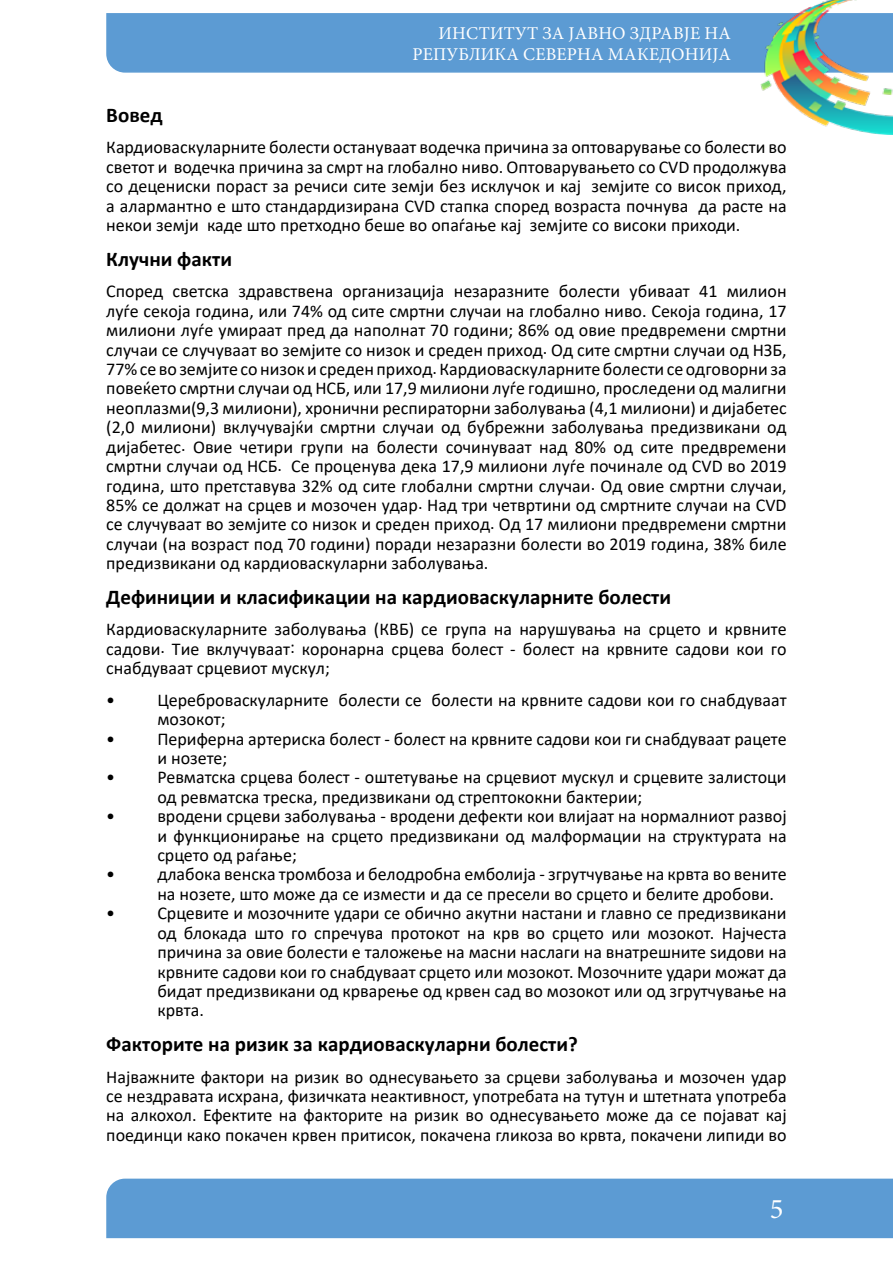
<style>
.page{position:relative;width:893px;height:1263px;background:#fff}
.page>*{position:absolute;margin:0;border:0;box-sizing:border-box;transform-origin:0 0}
.t1{font:28.5px "Minion Pro";color:#fff}
.t2{font:700 21px "Calibri";color:#000}
.t3{font:18px/19.4px "Calibri";color:#000;text-align:justify}
.t4{font:18px/21.6px "Minion Pro";letter-spacing:.01em;color:#fff;text-align:right}
</style>
<div class="page">
<div style="left:106px;top:1178px;width:787px;height:61px;background:#5c9bd3"></div>
<div style="left:106px;top:13px;width:651px;height:60px;background:#5c9bd3"></div>
<img style="left:757px;top:0;width:136px;height:134px">
<p class="t4" style="left:412px;top:22px;width:320px">ИНСТИТУТ ЗА ЈАВНО ЗДРАВЈЕ НА<br>РЕПУБЛИКА СЕВЕРНА МАКЕДОНИЈА</p>
<p class="t2" style="left:106px;top:100px;width:58px">Вовед</p>
<p class="t3" style="left:106px;top:137px;width:682px">Кардиоваскуларните болести остануваат водечка причина за оптоварување со болести во светот и водечка причина за смрт на глобално ниво. Оптоварувањето со CVD продолжува со децениски пораст за речиси сите земји без исклучок и кај земјите со висок приход, а алармантно е што стандардизирана CVD стапка според возраста почнува да расте на некои земји каде што претходно беше во опаѓање кај земјите со високи приходи.</p>
<p class="t2" style="left:106px;top:244px;width:127px">Клучни факти</p>
<p class="t3" style="left:106px;top:281px;width:682px">Според светска здравствена организација незаразните болести убиваат 41 милион луѓе секоја година, или 74% од сите смртни случаи на глобално ниво. Секоја година, 17 милиони луѓе умираат пред да наполнат 70 години; 86% од овие предвремени смртни случаи се случуваат во земјите со низок и среден приход. Од сите смртни случаи од НЗБ, 77% се во земјите со низок и среден приход. Кардиоваскуларните болести се одговорни за повеќето смртни случаи од НСБ, или 17,9 милиони луѓе годишно, проследени од малигни неоплазми(9,3 милиони), хронични респираторни заболувања (4,1 милиони) и дијабетес (2,0 милиони) вклучувајќи смртни случаи од бубрежни заболувања предизвикани од дијабетес. Овие четири групи на болести сочинуваат над 80% од сите предвремени смртни случаи од НСБ. Се проценува дека 17,9 милиони луѓе починале од CVD во 2019 година, што претставува 32% од сите глобални смртни случаи. Од овие смртни случаи, 85% се должат на срцев и мозочен удар. Над три четвртини од смртните случаи на CVD се случуваат во земјите со низок и среден приход. Од 17 милиони предвремени смртни случаи (на возраст под 70 години) поради незаразни болести во 2019 година, 38% биле предизвикани од кардиоваскуларни заболувања.</p>
<p class="t2" style="left:106px;top:582px;width:566px">Дефиниции и класификации на кардиоваскуларните болести</p>
<p class="t3" style="left:106px;top:619px;width:682px">Кардиоваскуларните заболувања (КВБ) се група на нарушувања на срцето и крвните садови. Тие вклучуваат: коронарна срцева болест - болест на крвните садови кои го снабдуваат срцевиот мускул;</p>
<p class="t3" style="left:157px;top:689px;width:631px;text-indent:-51px">• Цереброваскуларните болести се болести на крвните садови кои го снабдуваат мозокот;</p>
<p class="t3" style="left:157px;top:728px;width:631px;text-indent:-51px">• Периферна артериска болест - болест на крвните садови кои ги снабдуваат рацете и нозете;</p>
<p class="t3" style="left:157px;top:767px;width:631px;text-indent:-51px">• Ревматска срцева болест - оштетување на срцевиот мускул и срцевите залистоци од ревматска треска, предизвикани од стрептококни бактерии;</p>
<p class="t3" style="left:157px;top:806px;width:631px;text-indent:-51px">• вродени срцеви заболувања - вродени дефекти кои влијаат на нормалниот развој и функционирање на срцето предизвикани од малформации на структурата на срцето од раѓање;</p>
<p class="t3" style="left:157px;top:864px;width:631px;text-indent:-51px">• длабока венска тромбоза и белодробна емболија - згрутчување на крвта во вените на нозете, што може да се измести и да се пресели во срцето и белите дробови.</p>
<p class="t3" style="left:157px;top:903px;width:631px;text-indent:-51px">• Срцевите и мозочните удари се обично акутни настани и главно се предизвикани од блокада што го спречува протокот на крв во срцето или мозокот. Најчеста причина за овие болести е таложење на масни наслаги на внатрешните ѕидови на крвните садови кои го снабдуваат срцето или мозокот. Мозочните удари можат да бидат предизвикани од крварење од крвен сад во мозокот или од згрутчување на крвта.</p>
<p class="t2" style="left:106px;top:1029px;width:473px">Факторите на ризик за кардиоваскуларни болести?</p>
<p class="t3" style="left:106px;top:1066px;width:682px">Најважните фактори на ризик во однесувањето за срцеви заболувања и мозочен удар се нездравата исхрана, физичката неактивност, употребата на тутун и штетната употреба на алкохол. Ефектите на факторите на ризик во однесувањето може да се појават кај поединци како покачен крвен притисок, покачена гликоза во крвта, покачени липиди во</p>
<h1 class="t1" style="left:770px;top:1190px;width:15px">5</h1>
</div>
